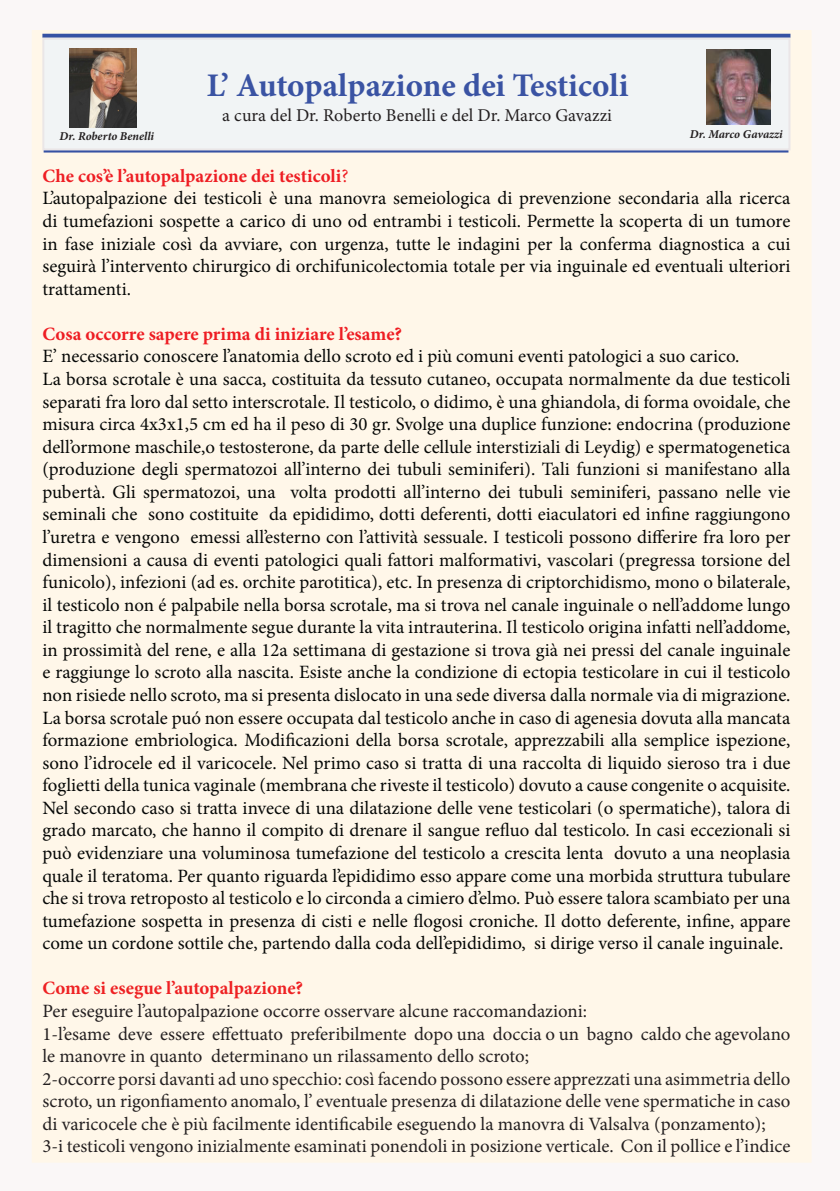
<style>
.page{position:relative;width:840px;height:1191px;background:#fff}
.page>*{position:absolute;margin:0;border:0;box-sizing:border-box;transform-origin:0 0}
.t1{font:700 33px "Minion Pro";color:#3a53a3}
.t2{font:18.8px/22.6px "Minion Pro";color:#050706;text-align:justify}
.t3{font:18.8px/22.6px "Minion Pro";color:#231f20}
.t4{font:700 18.8px "Minion Pro";color:#ee1d23}
.t5{font:700 18.8px "Minion Pro";color:#ee2123}
.t6{font:18px "Minion Pro";color:#231f20}
.t7{font:italic 700 12px "Minion Pro";color:#231f20}
.s1{font-weight:400}
</style>
<div class="page">
<div style="left:0;top:0;width:839px;height:1191px;background:#faf7f7"></div>
<div style="left:32px;top:31px;width:778px;height:1131px;background:#fff7e9"></div>
<hr style="left:44px;top:149px;width:744px;height:3px;background:#3651a3">
<svg style="left:42px;top:34px;width:748px;height:4px;background:#4b63aa"></svg>
<div style="left:42px;top:38px;width:748px;height:112px;background:#f1f4f5;border:2px solid #eae6e7"></div>
<img style="left:70px;top:49px;width:66px;height:78px">
<img style="left:706px;top:50px;width:63px;height:74px">
<p class="t1" style="left:207px;top:62px;width:423px">L’ Autopalpazione dei Testicoli</p>
<p class="t6" style="left:222px;top:103px;width:391px">a cura del Dr. Roberto Benelli e del Dr. Marco Gavazzi</p>
<p class="t7" style="left:60px;top:128px;width:96px">Dr. Roberto Benelli</p>
<p class="t7" style="left:689px;top:125px;width:94px">Dr. Marco Gavazzi</p>
<p class="t4" style="left:42px;top:163px;width:307px">Che cos’è l’autopalpazione dei testicoli<span class="s1">?</span></p>
<p class="t2" style="left:42px;top:187px;width:749px">L’autopalpazione dei testicoli è una manovra semeiologica di prevenzione secondaria alla ricerca di tumefazioni sospette a carico di uno od entrambi i testicoli. Permette la scoperta di un tumore in fase iniziale così da avviare, con urgenza, tutte le indagini per la conferma diagnostica a cui seguirà l’intervento chirurgico di orchifunicolectomia totale per via inguinale ed eventuali ulteriori trattamenti.</p>
<p class="t4" style="left:42px;top:321px;width:361px">Cosa occorre sapere prima di iniziare l’esame?</p>
<p class="t2" style="left:42px;top:345px;width:698px">E’ necessario conoscere l’anatomia dello scroto ed i più comuni eventi patologici a suo carico.</p>
<p class="t2" style="left:42px;top:368px;width:749px">La borsa scrotale è una sacca, costituita da tessuto cutaneo, occupata normalmente da due testicoli separati fra loro dal setto interscrotale. Il testicolo, o didimo, è una ghiandola, di forma ovoidale, che misura circa 4x3x1,5 cm ed ha il peso di 30 gr. Svolge una duplice funzione: endocrina (produzione dell’ormone maschile,o testosterone, da parte delle cellule interstiziali di Leydig) e spermatogenetica (produzione degli spermatozoi all’interno dei tubuli seminiferi). Tali funzioni si manifestano alla pubertà. Gli spermatozoi, una volta prodotti all’interno dei tubuli seminiferi, passano nelle vie seminali che sono costituite da epididimo, dotti deferenti, dotti eiaculatori ed infine raggiungono l’uretra e vengono emessi all’esterno con l’attività sessuale. I testicoli possono differire fra loro per dimensioni a causa di eventi patologici quali fattori malformativi, vascolari (pregressa torsione del funicolo), infezioni (ad es. orchite parotitica), etc. In presenza di criptorchidismo, mono o bilaterale, il testicolo non é palpabile nella borsa scrotale, ma si trova nel canale inguinale o nell’addome lungo il tragitto che normalmente segue durante la vita intrauterina. Il testicolo origina infatti nell’addome, in prossimità del rene, e alla 12a settimana di gestazione si trova già nei pressi del canale inguinale e raggiunge lo scroto alla nascita. Esiste anche la condizione di ectopia testicolare in cui il testicolo non risiede nello scroto, ma si presenta dislocato in una sede diversa dalla normale via di migrazione.</p>
<p class="t2" style="left:42px;top:706px;width:749px">La borsa scrotale puó non essere occupata dal testicolo anche in caso di agenesia dovuta alla mancata formazione embriologica. Modificazioni della borsa scrotale, apprezzabili alla semplice ispezione, sono l’idrocele ed il varicocele. Nel primo caso si tratta di una raccolta di liquido sieroso tra i due foglietti della tunica vaginale (membrana che riveste il testicolo) dovuto a cause congenite o acquisite.<br>Nel secondo caso si tratta invece di una dilatazione delle vene testicolari (o spermatiche), talora di grado marcato, che hanno il compito di drenare il sangue refluo dal testicolo. In casi eccezionali si può evidenziare una voluminosa tumefazione del testicolo a crescita lenta dovuto a una neoplasia quale il teratoma. Per quanto riguarda l’epididimo esso appare come una morbida struttura tubulare che si trova retroposto al testicolo e lo circonda a cimiero d’elmo. Può essere talora scambiato per una tumefazione sospetta in presenza di cisti e nelle flogosi croniche. Il dotto deferente, infine, appare come un cordone sottile che, partendo dalla coda dell’epididimo, si dirige verso il canale inguinale.</p>
<p class="t5" style="left:42px;top:975px;width:262px">Come si esegue l’autopalpazione?</p>
<p class="t3" style="left:42px;top:999px;width:546px">Per eseguire l’autopalpazione occorre osservare alcune raccomandazioni:</p>
<p class="t3" style="left:42px;top:1022px;width:749px">1-l’esame deve essere effettuato preferibilmente dopo una doccia o un bagno caldo che agevolano le manovre in quanto determinano un rilassamento dello scroto;</p>
<p class="t3" style="left:42px;top:1067px;width:749px;text-align:justify">2-occorre porsi davanti ad uno specchio: così facendo possono essere apprezzati una asimmetria dello scroto, un rigonfiamento anomalo, l’ eventuale presenza di dilatazione delle vene spermatiche in caso di varicocele che è più facilmente identificabile eseguendo la manovra di Valsalva (ponzamento);</p>
<p class="t3" style="left:42px;top:1135px;width:749px">3-i testicoli vengono inizialmente esaminati ponendoli in posizione verticale. Con il pollice e l’indice</p>
</div>
